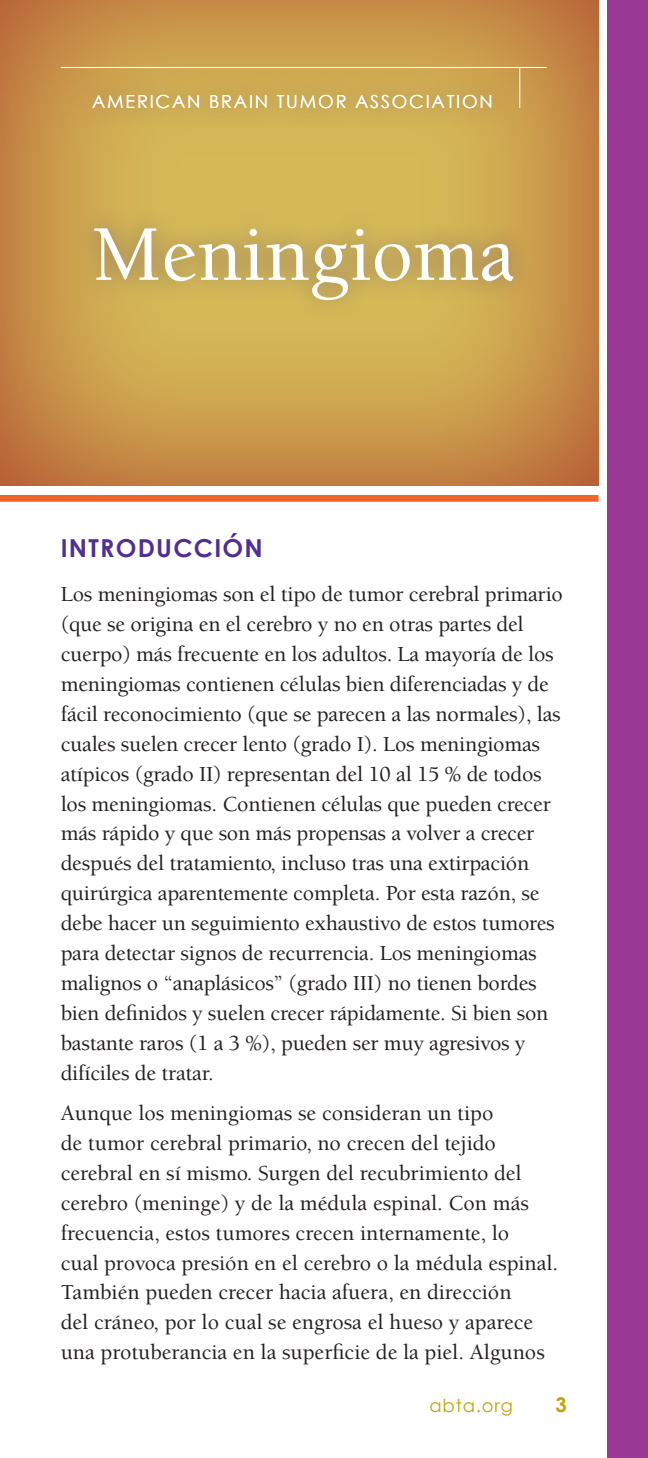
<style>
.page{position:relative;width:648px;height:1458px;background:#fff}
.page>*{position:absolute;margin:0;border:0;box-sizing:border-box;transform-origin:0 0}
.t1{font:500 81px "Berkeley Pro";color:#fff}
.Headings_Bold{font:700 24.75px "Century Gothic";letter-spacing:.05em;color:#522e92}
.Body{font:500 22.05px/29.9px "Berkeley Pro";letter-spacing:-.01em;color:#231f20}
.t2{font:700 20.25px "Century Gothic";color:#c2a205}
.t3{font:18px "Century Gothic";letter-spacing:.1em;color:#fff}
.t4{font:18px "Century Gothic";letter-spacing:.05em;color:#c2a205}
</style>
<div class="page">
<svg style="left:1px;top:0;width:598px;height:486px"></svg>
<div style="left:0;top:495px;width:598px;height:7px;background:#f26427"></div>
<div style="left:608px;top:0;width:40px;height:1458px;background:#993995"></div>
<div style="left:73px;top:73px;width:440px;height:57px;background:#cdaa54"></div>
<div style="left:74px;top:207px;width:460px;height:115px;background:#75606a;opacity:.75"></div>
<hr style="left:61px;top:67px;width:486px;height:1px;background:#fff">
<hr style="left:519px;top:68px;width:1px;height:40px;background:#fff">
<svg style="left:0;top:0;width:1px;height:502px"></svg>
<p class="t3" style="left:92px;top:89px;width:402px">AMERICAN BRAIN TUMOR ASSOCIATION</p>
<h1 class="t1" style="left:92px;top:209px;width:425px">Meningioma</h1>
<p class="Headings_Bold" style="left:61px;top:529px;width:204px">INTRODUCCIÓN</p>
<p class="Body" style="left:61px;top:579px;width:504px">Los meningiomas son el tipo de tumor cerebral primario (que se origina en el cerebro y no en otras partes del cuerpo) más frecuente en los adultos. La mayoría de los meningiomas contienen células bien diferenciadas y de fácil reconocimiento (que se parecen a las normales), las cuales suelen crecer lento (grado I). Los meningiomas atípicos (grado II) representan del 10 al 15 % de todos los meningiomas. Contienen células que pueden crecer más rápido y que son más propensas a volver a crecer después del tratamiento, incluso tras una extirpación quirúrgica aparentemente completa. Por esta razón, se debe hacer un seguimiento exhaustivo de estos tumores para detectar signos de recurrencia. Los meningiomas malignos o “anaplásicos” (grado III) no tienen bordes bien definidos y suelen crecer rápidamente. Si bien son bastante raros (1 a 3 %), pueden ser muy agresivos y difíciles de tratar.</p>
<p class="Body" style="left:61px;top:1098px;width:499px">Aunque los meningiomas se consideran un tipo<br>de tumor cerebral primario, no crecen del tejido cerebral en sí mismo. Surgen del recubrimiento del cerebro (meninge) y de la médula espinal. Con más frecuencia, estos tumores crecen internamente, lo<br>cual provoca presión en el cerebro o la médula espinal.<br>También pueden crecer hacia afuera, en dirección<br>del cráneo, por lo cual se engrosa el hueso y aparece una protuberancia en la superficie de la piel. Algunos</p>
<p class="t4" style="left:429px;top:1393px;width:85px">abta.org</p>
<p class="t2" style="left:556px;top:1390px;width:13px">3</p>
</div>
